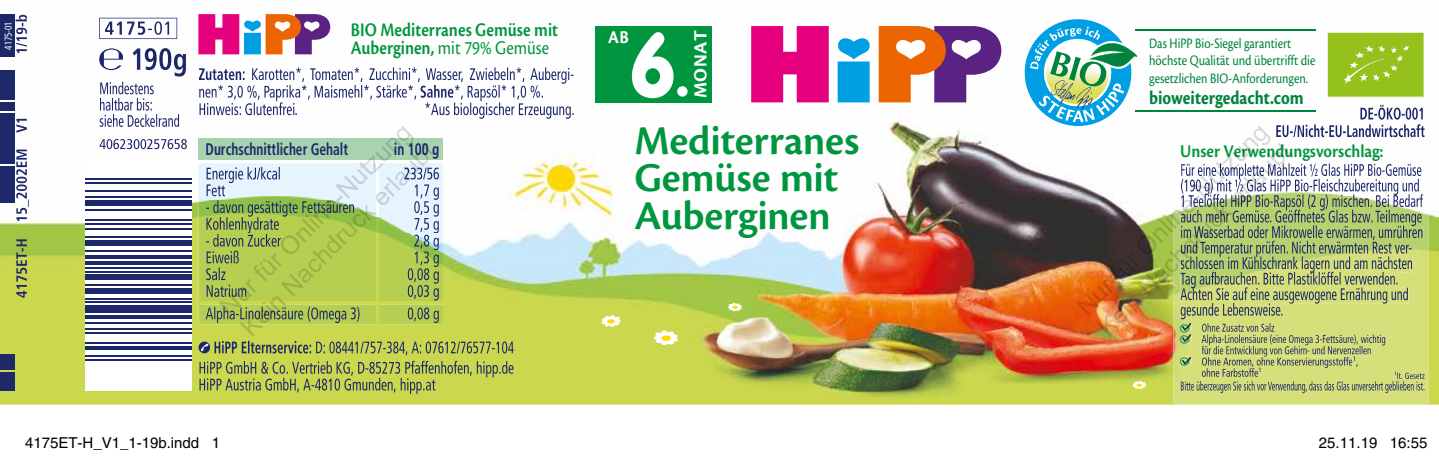
<style>
.page{position:relative;width:1439px;height:456px;background:#fff}
.page>*{position:absolute;margin:0;border:0;box-sizing:border-box;transform-origin:0 0}
.t1{font:900 88.5px "VAG Rounded";color:#fff;scale:.91 1}
.t2{font:900 60px "VAG Rounded";color:#fff}
.t3{font:600 42.5px/37.5px "Cronos Pro";letter-spacing:-.01em;color:#00963f}
.t4{font:25px/30.2px "Arial";color:rgb(0 0 0/.15)}
.t5{font:600 20px/18.2px "Cronos Pro";letter-spacing:.005em;color:#00963f;scale:.85 1}
.t6{font:700 20px "Cronos Pro";color:#00843d;scale:.85 1}
.t7{font:700 19.25px "Cronos Pro";letter-spacing:.03em;color:#fff}
.t8{font:600 18.75px "Cronos Pro";color:#00963f;scale:.9 1}
.t9{font:700 18.75px "Cronos Pro";color:#fff;scale:.9 1}
.t10{font:700 condensed 16.75px "Frutiger LT Pro";color:#1d286a;scale:.8 1}
.t11{font:15px/17.5px "Cronos Pro";color:#00843d;scale:.83 1}
.t12{font:15px "Helvetica";color:#000}
.t13{font:condensed 10px "Frutiger LT Pro";color:#fff;scale:.9 1}
.s1{font-weight:400}
</style>
<div class="page">
<img style="left:0;top:14px;width:1439px;height:390px">
<svg style="left:601px;top:315px;width:20px;height:12px"></svg>
<svg style="left:1132px;top:380px;width:14px;height:9px"></svg>
<svg style="left:654px;top:330px;width:24px;height:15px"></svg>
<div style="left:661px;top:335px;width:10px;height:5px;background:#fd0;border-radius:50%"></div>
<svg style="left:728px;top:302px;width:14px;height:9px"></svg>
<img style="left:1173px;top:14px;width:255px;height:390px">
<div style="left:85px;top:156px;width:106px;height:234px;background:#fff"></div>
<hr style="left:85px;top:358px;width:106px;height:2px;background:#1c286a">
<hr style="left:85px;top:355px;width:106px;height:2px;background:#1c286a">
<svg style="left:85px;top:346px;width:106px;height:3px"></svg>
<hr style="left:85px;top:341px;width:106px;height:2px;background:#1c286a">
<hr style="left:85px;top:332px;width:106px;height:2px;background:#1c286a">
<hr style="left:85px;top:328px;width:106px;height:2px;background:#1c286a">
<hr style="left:85px;top:322px;width:106px;height:2px;background:#1c286a">
<svg style="left:85px;top:315px;width:106px;height:3px"></svg>
<div style="left:85px;top:305px;width:106px;height:7px;background:#1c286a"></div>
<hr style="left:85px;top:301px;width:106px;height:2px;background:#1c286a">
<hr style="left:85px;top:297px;width:106px;height:2px;background:#1c286a">
<div style="left:85px;top:287px;width:106px;height:6px;background:#1c286a"></div>
<hr style="left:85px;top:284px;width:106px;height:2px;background:#1c286a">
<div style="left:85px;top:274px;width:106px;height:6px;background:#1c286a"></div>
<hr style="left:85px;top:270px;width:106px;height:2px;background:#1c286a">
<hr style="left:85px;top:266px;width:106px;height:2px;background:#1c286a">
<svg style="left:85px;top:261px;width:106px;height:3px"></svg>
<hr style="left:85px;top:255px;width:106px;height:4px;background:#1c286a">
<hr style="left:85px;top:249px;width:106px;height:2px;background:#1c286a">
<div style="left:85px;top:240px;width:106px;height:5px;background:#1c286a"></div>
<hr style="left:85px;top:236px;width:106px;height:2px;background:#1c286a">
<hr style="left:85px;top:228px;width:106px;height:2px;background:#1c286a">
<hr style="left:85px;top:222px;width:106px;height:2px;background:#1c286a">
<hr style="left:85px;top:218px;width:106px;height:2px;background:#1c286a">
<hr style="left:85px;top:209px;width:106px;height:2px;background:#1c286a">
<div style="left:85px;top:199px;width:106px;height:6px;background:#1c286a"></div>
<hr style="left:85px;top:196px;width:106px;height:1px;background:#1c286a">
<hr style="left:85px;top:190px;width:106px;height:2px;background:#1c286a">
<hr style="left:85px;top:182px;width:106px;height:2px;background:#1c286a">
<hr style="left:85px;top:178px;width:106px;height:2px;background:#1c286a">
<svg style="left:1326px;top:31px;width:98px;height:67px;background:#9fc734"></svg>
<svg style="left:198px;top:14px;width:132px;height:40px"></svg>
<svg style="left:878px;top:26px;width:123px;height:76px"></svg>
<svg style="left:836px;top:33px;width:35px;height:69px"></svg>
<svg style="left:751px;top:26px;width:78px;height:76px;background:#e8208d"></svg>
<svg style="left:1019px;top:14px;width:121px;height:117px"></svg>
<div style="left:595px;top:26px;width:117px;height:76px;background:#00963f"></div>
<hr style="left:1135px;top:29px;width:180px;height:1px;background:#00843d">
<hr style="left:1135px;top:111px;width:180px;height:1px;background:#00843d">
<div style="left:198px;top:138px;width:245px;height:21px;background:#a8d3ae"></div>
<img style="left:198px;top:163px;width:178px;height:137px">
<img style="left:198px;top:304px;width:178px;height:20px">
<img style="left:379px;top:163px;width:64px;height:137px">
<img style="left:379px;top:304px;width:64px;height:20px">
<img style="left:100px;top:81px;width:54px;height:13px">
<img style="left:100px;top:98px;width:52px;height:12px">
<img style="left:100px;top:114px;width:79px;height:13px">
<img style="left:99px;top:18px;width:78px;height:21px">
<img style="left:105px;top:22px;width:40px;height:13px">
<img style="left:148px;top:21px;width:21px;height:14px">
<img style="left:1202px;top:323px;width:72px;height:8px">
<img style="left:1201px;top:334px;width:184px;height:11px">
<img style="left:1201px;top:345px;width:169px;height:11px">
<img style="left:1202px;top:356px;width:150px;height:11px">
<svg style="left:1353px;top:356px;width:5px;height:10px"></svg>
<img style="left:1202px;top:368px;width:56px;height:8px">
<img style="left:1397px;top:372px;width:27px;height:6px">
<img style="left:1181px;top:163px;width:240px;height:16px">
<img style="left:1181px;top:178px;width:238px;height:16px">
<img style="left:1180px;top:194px;width:243px;height:15px">
<img style="left:1180px;top:209px;width:243px;height:31px">
<img style="left:1181px;top:225px;width:241px;height:1px">
<img style="left:1180px;top:240px;width:232px;height:16px">
<img style="left:1180px;top:256px;width:232px;height:16px">
<img style="left:1180px;top:271px;width:218px;height:16px">
<img style="left:1180px;top:287px;width:228px;height:16px">
<img style="left:1180px;top:302px;width:102px;height:17px">
<img style="left:1360px;top:105px;width:62px;height:14px">
<img style="left:1276px;top:124px;width:148px;height:13px">
<img style="left:1181px;top:380px;width:243px;height:13px">
<img style="left:199px;top:68px;width:45px;height:12px">
<img style="left:252px;top:67px;width:321px;height:17px">
<img style="left:199px;top:85px;width:218px;height:16px">
<img style="left:420px;top:85px;width:33px;height:13px">
<img style="left:455px;top:85px;width:88px;height:16px">
<img style="left:199px;top:102px;width:98px;height:13px">
<img style="left:425px;top:102px;width:149px;height:17px">
<img style="left:206px;top:167px;width:170px;height:133px">
<img style="left:379px;top:167px;width:60px;height:133px">
<img style="left:206px;top:306px;width:170px;height:16px">
<img style="left:379px;top:306px;width:60px;height:16px">
<img style="left:99px;top:48px;width:24px;height:22px">
<img style="left:123px;top:48px;width:63px;height:28px">
<img style="left:100px;top:139px;width:87px;height:10px">
<svg style="left:198px;top:341px;width:12px;height:12px"></svg>
<img style="left:210px;top:340px;width:101px;height:13px">
<img style="left:312px;top:341px;width:202px;height:14px">
<img style="left:199px;top:360px;width:314px;height:17px">
<img style="left:199px;top:377px;width:236px;height:16px">
<img style="left:0;top:71px;width:14px;height:28px">
<img style="left:0;top:103px;width:14px;height:7px">
<img style="left:0;top:113px;width:14px;height:50px">
<img style="left:0;top:167px;width:14px;height:35px">
<img style="left:0;top:354px;width:14px;height:15px">
<img style="left:0;top:372px;width:14px;height:18px">
<img style="left:16px;top:15px;width:13px;height:282px">
<img style="left:0;top:14px;width:14px;height:43px">
<svg style="left:1180px;top:322px;width:11px;height:21px"></svg>
<svg style="left:1180px;top:356px;width:11px;height:10px"></svg>
<p class="t13" style="left:3px;top:50px;width:33px;rotate:-90deg">4175-01</p>
<h3 class="t5" style="left:351px;top:21px;width:245px">BIO Mediterranes Gemüse mit<br>Auberginen, <span class="s1">mit 79% Gemüse</span></h3>
<h1 class="t1" style="left:631px;top:12px;width:49px">6</h1>
<p class="t7" style="left:689px;top:98px;width:69px;rotate:-90deg">MONAT</p>
<p class="t9" style="left:608px;top:26px;width:25px">AB</p>
<h2 class="t2" style="left:674px;top:38px;width:18px">.</h2>
<p class="t11" style="left:1149px;top:34px;width:202px">Das HiPP Bio-Siegel garantiert höchste Qualität und übertrifft die gesetzlichen BIO-Anforderungen.</p>
<h3 class="t6" style="left:1149px;top:86px;width:183px">bioweitergedacht.com</h3>
<h3 class="t3" style="left:634px;top:122px;width:226px">Mediterranes<br>Gemüse mit<br>Auberginen</h3>
<h3 class="t4" style="left:214px;top:299px;width:263px;rotate:-45deg">Nur für Online-Nutzung<br>Kein Nachdruck erlaubt</h3>
<h3 class="t4" style="left:1070px;top:299px;width:263px;rotate:-45deg">Nur für Online-Nutzung<br>Kein Nachdruck erlaubt</h3>
<p class="t10" style="left:206px;top:139px;width:180px">Durchschnittlicher Gehalt</p>
<p class="t10" style="left:394px;top:139px;width:58px">in 100 g</p>
<p class="t8" style="left:1180px;top:140px;width:227px">Unser Verwendungsvorschlag:</p>
<p class="t12" style="left:25px;top:434px;width:197px">4175ET-H_V1_1-19b.indd 1</p>
<p class="t12" style="left:1319px;top:434px;width:110px">25.11.19 16:55</p>
</div>
